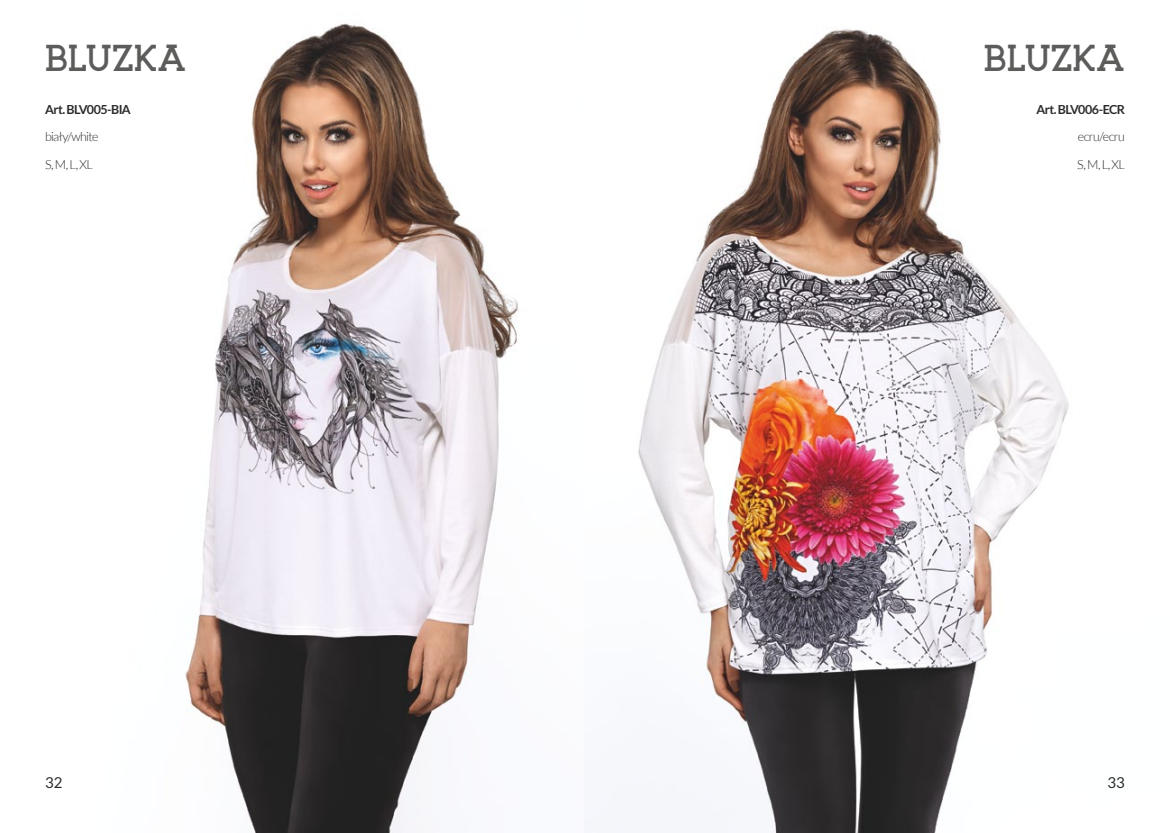
<style>
.page{position:relative;width:1170px;height:833px;background:#fff}
.page>*{position:absolute;margin:0;border:0;box-sizing:border-box;transform-origin:0 0}
.t1{font:35px "Arctic";color:#5c5c5b}
.t2{font:15px "Lato";color:#2b2b2a}
.t3{font:300 12.5px/27.2px "Lato";letter-spacing:-.045em;color:#2b2b2a}
.t4{font:700 12.5px "Lato";letter-spacing:-.045em;color:#2b2b2a}
</style>
<div class="page">
<img style="left:185px;top:23px;width:884px;height:810px">
<h1 class="t1" style="left:45px;top:39px;width:142px">BLUZKA</h1>
<p class="t4" style="left:45px;top:102px;width:87px">Art. BLV005-BIA</p>
<p class="t3" style="left:45px;top:123px;width:55px">biały/white<br>S, M, L, XL</p>
<h1 class="t1" style="left:983px;top:39px;width:142px">BLUZKA</h1>
<p class="t4" style="left:1036px;top:102px;width:90px">Art. BLV006-ECR</p>
<p class="t3" style="left:1076px;top:123px;width:49px">ecru/ecru<br>S, M, L, XL</p>
<p class="t2" style="left:45px;top:774px;width:19px">32</p>
<p class="t2" style="left:1107px;top:774px;width:19px">33</p>
</div>
